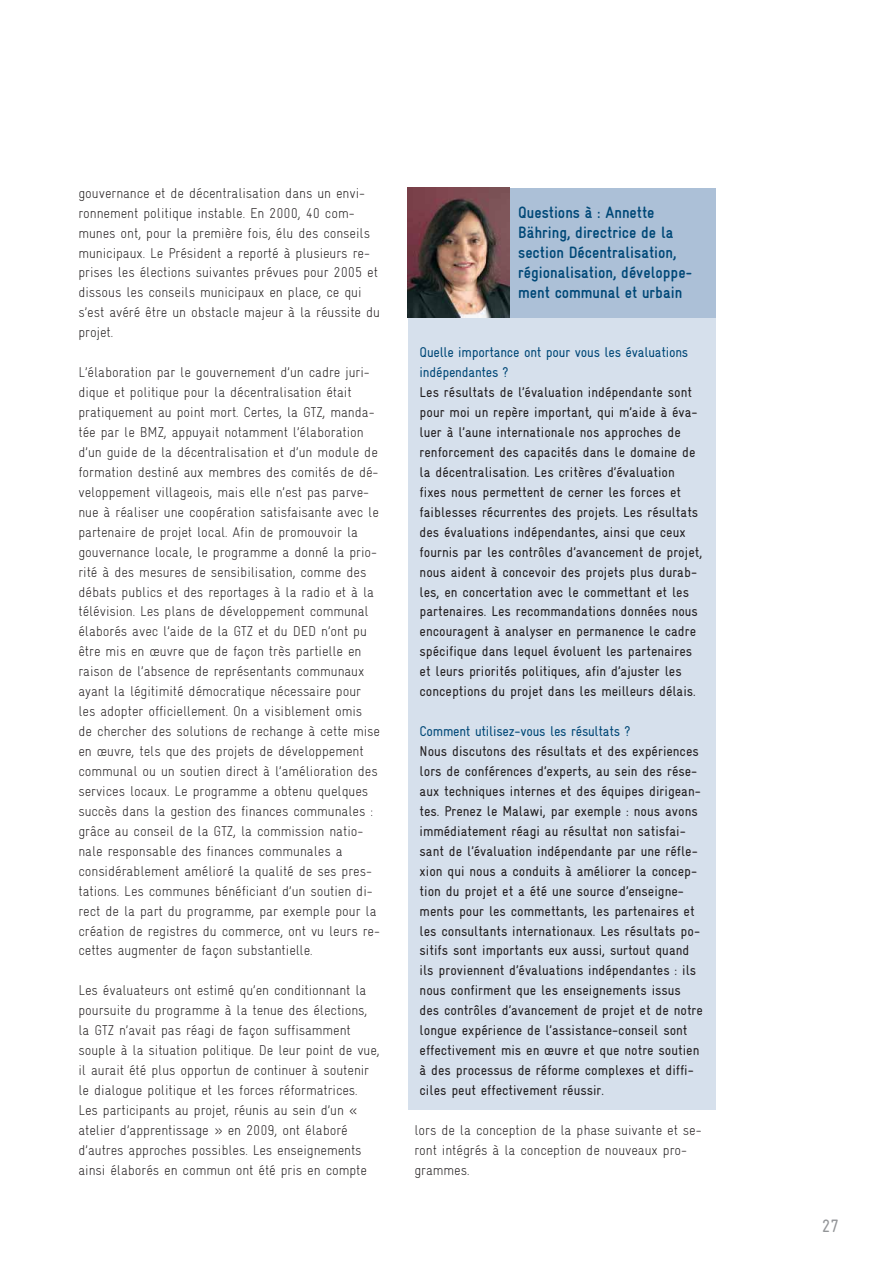
<style>
.page{position:relative;width:893px;height:1263px;background:#fff}
.page>*{position:absolute;margin:0;border:0;box-sizing:border-box;transform-origin:0 0}
.t1{font:condensed 18px "Gravur";color:#939598}
.t2{font:700 condensed 16.5px/20px "Gravur";color:#004877}
.t3{font:300 condensed 14.25px/20px "Gravur";letter-spacing:-.005em;color:#231f20}
.t4{font:condensed 14.25px/20px "Gravur";color:#231f20}
.t5{font:condensed 14.25px/20px "Gravur";letter-spacing:-.015em;color:#004877}
</style>
<div class="page">
<div style="left:408px;top:203px;width:307px;height:907px;background:#d6e0ec"></div>
<div style="left:408px;top:188px;width:308px;height:130px;background:#acc0d7"></div>
<img style="left:408px;top:188px;width:101px;height:129px">
<p class="t3" style="left:78px;top:184px;width:303px">gouvernance et de décentralisation dans un envi&shy;ronnement politique instable. En 2000, 40 com&shy;munes ont, pour la première fois, élu des conseils municipaux. Le Président a reporté à plusieurs re&shy;prises les élections suivantes prévues pour 2005 et dissous les conseils municipaux en place, ce qui s’est avéré être un obstacle majeur à la réussite du projet.</p>
<p class="t3" style="left:78px;top:364px;width:303px">L’élaboration par le gouvernement d’un cadre juri&shy;dique et politique pour la décentralisation était pratiquement au point mort. Certes, la GTZ, manda&shy;tée par le BMZ, appuyait notamment l’élaboration d’un guide de la décentralisation et d’un module de formation destiné aux membres des comités de dé&shy;veloppement villageois, mais elle n’est pas parve&shy;nue à réaliser une coopération satisfaisante avec le partenaire de projet local. Afin de promouvoir la gouvernance locale, le programme a donné la prio&shy;rité à des mesures de sensibilisation, comme des débats publics et des reportages à la radio et à la télévision. Les plans de développement communal élaborés avec l’aide de la GTZ et du DED n’ont pu être mis en œuvre que de façon très partielle en raison de l’absence de représentants communaux ayant la légitimité démocratique nécessaire pour les adopter officiellement. On a visiblement omis<br>de chercher des solutions de rechange à cette mise en œuvre, tels que des projets de développement communal ou un soutien direct à l’amélioration des services locaux. Le programme a obtenu quelques succès dans la gestion des finances communales : grâce au conseil de la GTZ, la commission natio&shy;nale responsable des finances communales a considérablement amélioré la qualité de ses pres&shy;tations. Les communes bénéficiant d’un soutien di&shy;rect de la part du programme, par exemple pour la création de registres du commerce, ont vu leurs re&shy;cettes augmenter de façon substantielle.</p>
<p class="t3" style="left:78px;top:982px;width:303px">Les évaluateurs ont estimé qu’en conditionnant la poursuite du programme à la tenue des élections, la GTZ n’avait pas réagi de façon suffisamment souple à la situation politique. De leur point de vue, il aurait été plus opportun de continuer à soutenir le dialogue politique et les forces réformatrices.<br>Les participants au projet, réunis au sein d’un « atelier d’apprentissage » en 2009, ont élaboré d’autres approches possibles. Les enseignements ainsi élaborés en commun ont été pris en compte</p>
<p class="t2" style="left:518px;top:204px;width:175px">Questions à : Annette<br>Bähring, directrice de la section Décentralisation, régionalisation, développe&shy;ment communal et urbain</p>
<p class="t5" style="left:419px;top:344px;width:270px">Quelle importance ont pour vous les évaluations indépendantes ?</p>
<p class="t4" style="left:419px;top:384px;width:284px">Les résultats de l’évaluation indépendante sont pour moi un repère important, qui m’aide à éva&shy;luer à l’aune internationale nos approches de renforcement des capacités dans le domaine de la décentralisation. Les critères d’évaluation fixes nous permettent de cerner les forces et faiblesses récurrentes des projets. Les résultats des évaluations indépendantes, ainsi que ceux fournis par les contrôles d’avancement de projet, nous aident à concevoir des projets plus durab&shy;les, en concertation avec le commettant et les partenaires. Les recommandations données nous encouragent à analyser en permanence le cadre spécifique dans lequel évoluent les partenaires et leurs priorités politiques, afin d’ajuster les conceptions du projet dans les meilleurs délais.</p>
<p class="t5" style="left:419px;top:723px;width:212px">Comment utilisez-vous les résultats ?</p>
<p class="t4" style="left:419px;top:743px;width:285px">Nous discutons des résultats et des expériences lors de conférences d’experts, au sein des rése&shy;aux techniques internes et des équipes dirigean&shy;tes. Prenez le Malawi, par exemple : nous avons immédiatement réagi au résultat non satisfai&shy;sant de l’évaluation indépendante par une réfle&shy;xion qui nous a conduits à améliorer la concep&shy;tion du projet et a été une source d’enseigne&shy;ments pour les commettants, les partenaires et les consultants internationaux. Les résultats po&shy;sitifs sont importants eux aussi, surtout quand ils proviennent d’évaluations indépendantes : ils nous confirment que les enseignements issus des contrôles d’avancement de projet et de notre longue expérience de l’assistance-conseil sont effectivement mis en œuvre et que notre soutien à des processus de réforme complexes et diffi&shy;ciles peut effectivement réussir.</p>
<p class="t3" style="left:414px;top:1122px;width:289px">lors de la conception de la phase suivante et se&shy;ront intégrés à la conception de nouveaux pro&shy;grammes.</p>
<p class="t1" style="left:821px;top:1219px;width:19px">27</p>
</div>
